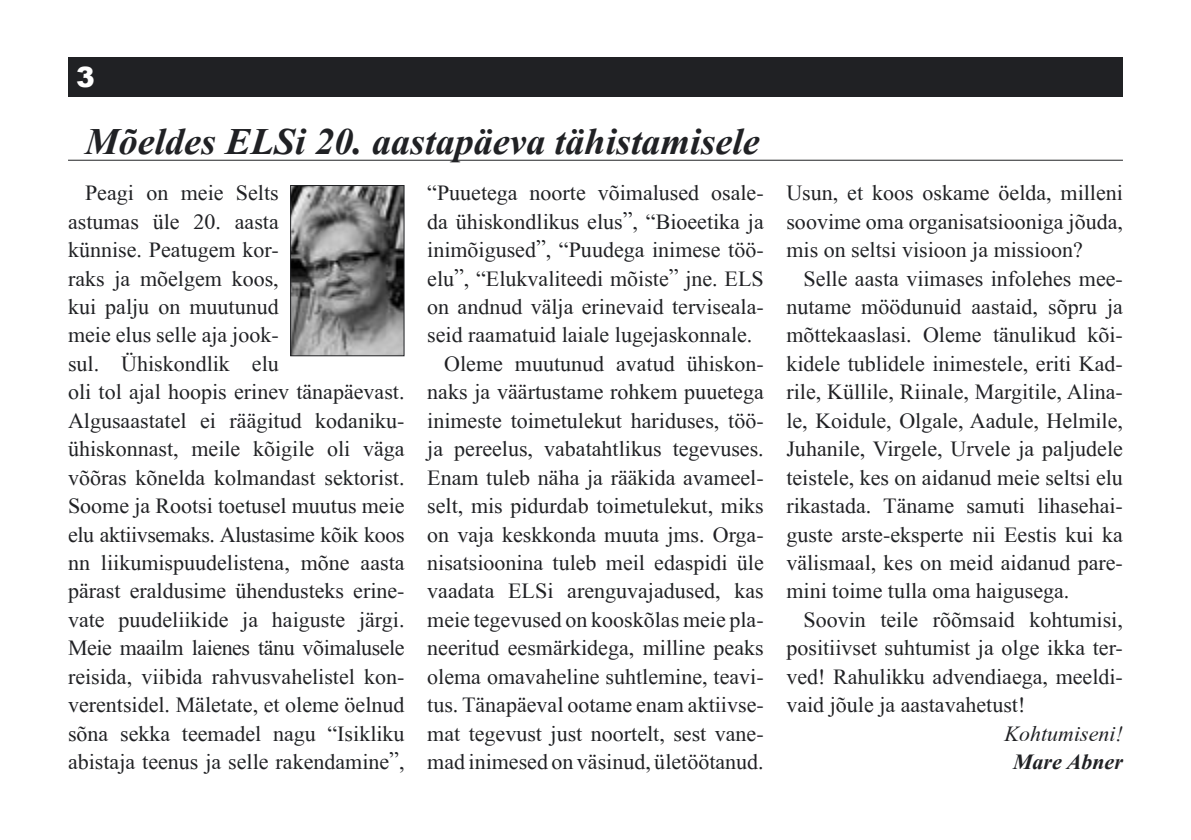
<style>
.page{position:relative;width:1191px;height:840px;background:#fff}
.page>*{position:absolute;margin:0;border:0;box-sizing:border-box;transform-origin:0 0}
.t1{font:italic 700 38px "EE Times New Roman";color:#202124}
.t2{font:900 28px "Arial";color:#fff}
.t3{font:22px/28.4px "EE Times New Roman";color:#202124;text-align:justify}
.t4{font:italic 22px "EE Times New Roman";color:#202124}
.t5{font:italic 700 22px "EE Times New Roman";color:#202124}
</style>
<div class="page">
<div style="left:68px;top:57px;width:1055px;height:39px;background:#202124"></div>
<img style="left:292px;top:187px;width:110px;height:167px">
<div style="left:290px;top:185px;width:114px;height:171px;border:1px solid #202124"></div>
<hr style="left:68px;top:160px;width:1055px;height:1px;background:#202124">
<p class="t2" style="left:76px;top:57px;width:20px">3</p>
<h1 class="t1" style="left:85px;top:120px;width:676px">Mõeldes ELSi 20. aastapäeva tähistamisele</h1>
<p class="t3" style="left:68px;top:179px;width:338px;text-align:left;text-indent:17px">Peagi on meie Selts<br>astumas üle 20. aasta<br>künnise. Peatugem kor-<br>raks ja mõelgem koos,<br>kui palju on muutunud<br>meie elus selle aja jook-<br>sul. Ühiskondlik elu<br>oli tol ajal hoopis erinev tänapäevast.<br>Algusaastatel ei räägitud kodaniku&shy;ühiskonnast, meile kõigile oli väga võõras kõnelda kolmandast sektorist.<br>Soome ja Rootsi toetusel muutus meie elu aktiivsemaks. Alustasime kõik koos nn liikumispuudelistena, mõne aasta pärast eraldusime ühendusteks erine&shy;vate puudeliikide ja haiguste järgi.<br>Meie maailm laienes tänu võimalusele reisida, viibida rahvusvahelistel kon&shy;verentsidel. Mäletate, et oleme öelnud sõna sekka teemadel nagu “Isikliku abistaja teenus ja selle rakendamine”,</p>
<p class="t3" style="left:427px;top:179px;width:338px">“Puuetega noorte võimalused osale-</p>
<p class="t3" style="left:427px;top:207px;width:338px">da ühiskondlikus elus”, “Bioeetika ja</p>
<p class="t3" style="left:427px;top:235px;width:338px">inimõigused”, “Puudega inimese töö-</p>
<p class="t3" style="left:427px;top:264px;width:338px">elu”, “Elukvaliteedi mõiste” jne. ELS</p>
<p class="t3" style="left:427px;top:292px;width:338px">on andnud välja erinevaid terviseala-</p>
<p class="t3" style="left:427px;top:321px;width:327px">seid raamatuid laiale lugejaskonnale.</p>
<p class="t3" style="left:444px;top:349px;width:321px">Oleme muutunud avatud ühiskon-</p>
<p class="t3" style="left:427px;top:377px;width:338px">naks ja väärtustame rohkem puuetega</p>
<p class="t3" style="left:427px;top:406px;width:338px">inimeste toimetulekut hariduses, töö-</p>
<p class="t3" style="left:427px;top:434px;width:338px">ja pereelus, vabatahtlikus tegevuses.</p>
<p class="t3" style="left:427px;top:463px;width:338px">Enam tuleb näha ja rääkida avameel-</p>
<p class="t3" style="left:427px;top:491px;width:338px">selt, mis pidurdab toimetulekut, miks</p>
<p class="t3" style="left:427px;top:519px;width:338px">on vaja keskkonda muuta jms. Orga-</p>
<p class="t3" style="left:427px;top:548px;width:338px">nisatsioonina tuleb meil edaspidi üle</p>
<p class="t3" style="left:427px;top:576px;width:338px">vaadata ELSi arenguvajadused, kas</p>
<p class="t3" style="left:427px;top:605px;width:338px">meie tegevused on kooskõlas meie pla-</p>
<p class="t3" style="left:427px;top:633px;width:338px">neeritud eesmärkidega, milline peaks</p>
<p class="t3" style="left:427px;top:661px;width:338px">olema omavaheline suhtlemine, teavi-</p>
<p class="t3" style="left:427px;top:690px;width:338px">tus. Tänapäeval ootame enam aktiivse-</p>
<p class="t3" style="left:427px;top:718px;width:338px">mat tegevust just noortelt, sest vane-</p>
<p class="t3" style="left:427px;top:747px;width:338px">mad inimesed on väsinud, ületöötanud.</p>
<p class="t3" style="left:786px;top:179px;width:338px">Usun, et koos oskame öelda, milleni soovime oma organisatsiooniga jõuda, mis on seltsi visioon ja missioon?</p>
<p class="t3" style="left:786px;top:264px;width:338px;text-indent:17px">Selle aasta viimases infolehes mee&shy;nutame möödunuid aastaid, sõpru ja mõttekaaslasi. Oleme tänulikud kõi&shy;kidele tublidele inimestele, eriti Kad&shy;rile, Küllile, Riinale, Margitile, Alina&shy;le, Koidule, Olgale, Aadule, Helmile, Juhanile, Virgele, Urvele ja paljudele teistele, kes on aidanud meie seltsi elu rikastada. Täname samuti lihasehai&shy;guste arste-eksperte nii Eestis kui ka välismaal, kes on meid aidanud pare&shy;mini toime tulla oma haigusega.</p>
<p class="t3" style="left:786px;top:605px;width:338px;text-indent:17px">Soovin teile rõõmsaid kohtumisi, positiivset suhtumist ja olge ikka ter&shy;ved! Rahulikku advendiaega, meeldi&shy;vaid jõule ja aastavahetust!</p>
<p class="t4" style="left:1004px;top:720px;width:120px">Kohtumiseni!</p>
<p class="t5" style="left:1013px;top:749px;width:111px">Mare Abner</p>
</div>
